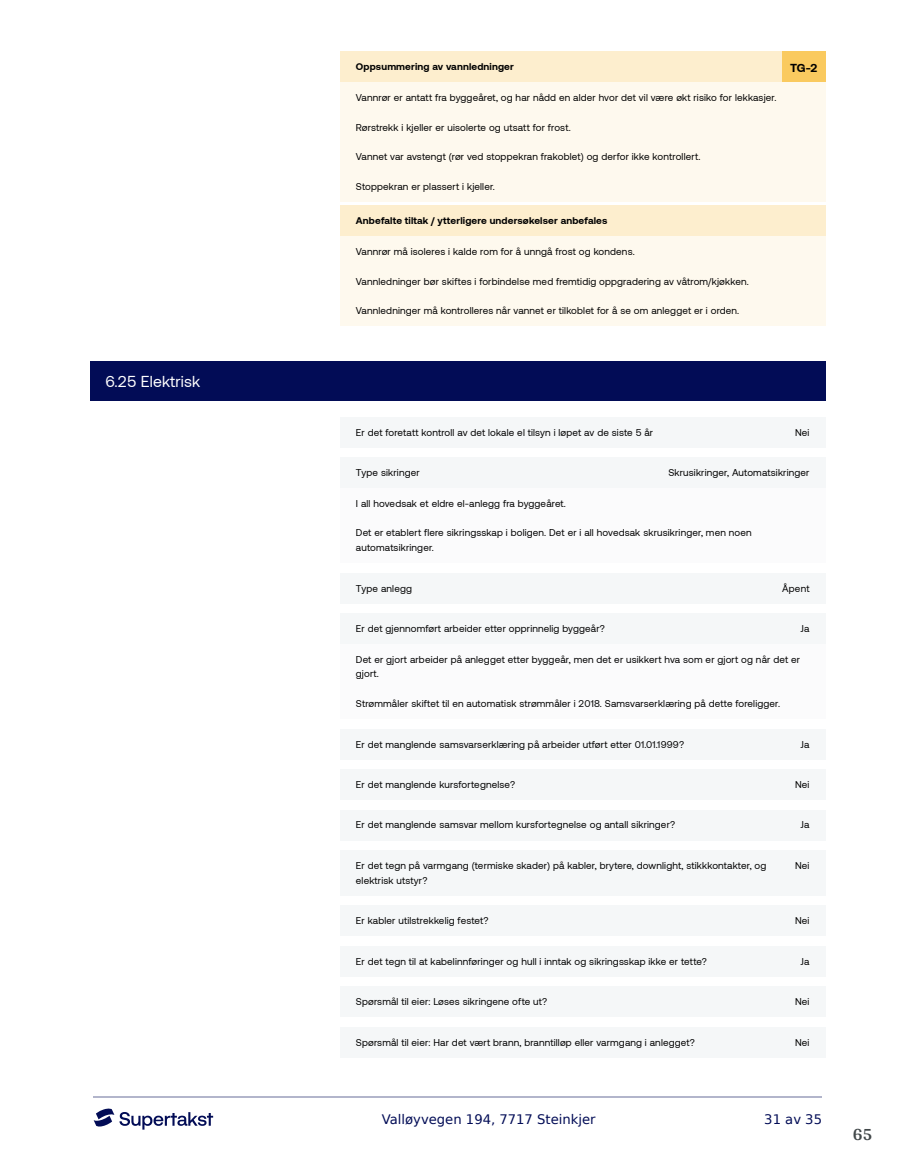
<style>
.page{position:relative;width:915px;height:1172px;background:#fff}
.page>*{position:absolute;margin:0;border:0;box-sizing:border-box;transform-origin:0 0}
.t1{font:700 18px "Arya";color:#414749}
.t2{font:15.75px "Aeonik";letter-spacing:.01em;color:#fff}
.t3{font:13.2px "DejaVu Sans";color:#020c56}
.t4{font:700 11.85px "Aeonik";color:#000}
.t5{font:9.9px/14.9px "Aeonik";letter-spacing:.015em;color:#000}
.t6{font:700 9.9px "Aeonik";letter-spacing:.015em;color:#000}
</style>
<div class="page">
<hr style="left:93px;top:1097px;width:728px;height:1px;background:#b2b5cb">
<svg style="left:94px;top:1108px;width:119px;height:21px"></svg>
<div style="left:89px;top:362px;width:736px;height:39px;background:#020c56"></div>
<div style="left:340px;top:82px;width:485px;height:120px;background:#fef9ee"></div>
<div style="left:340px;top:236px;width:485px;height:90px;background:#fef9ee"></div>
<div style="left:340px;top:488px;width:485px;height:75px;background:#f5f7f8"></div>
<div style="left:340px;top:644px;width:485px;height:75px;background:#f5f7f8"></div>
<div style="left:340px;top:52px;width:485px;height:30px;background:#fdeece"></div>
<div style="left:781px;top:52px;width:44px;height:30px;background:#faca5f"></div>
<div style="left:340px;top:206px;width:485px;height:30px;background:#fdeece"></div>
<div style="left:340px;top:417px;width:485px;height:30px;background:#f5f7f8"></div>
<div style="left:340px;top:457px;width:485px;height:31px;background:#f5f7f8"></div>
<div style="left:340px;top:573px;width:485px;height:30px;background:#f5f7f8"></div>
<div style="left:340px;top:613px;width:485px;height:31px;background:#f5f7f8"></div>
<div style="left:340px;top:729px;width:485px;height:30px;background:#f5f7f8"></div>
<div style="left:340px;top:769px;width:485px;height:31px;background:#f5f7f8"></div>
<div style="left:340px;top:810px;width:485px;height:30px;background:#f5f7f8"></div>
<div style="left:340px;top:850px;width:485px;height:45px;background:#f5f7f8"></div>
<div style="left:340px;top:905px;width:485px;height:31px;background:#f5f7f8"></div>
<div style="left:340px;top:946px;width:485px;height:30px;background:#f5f7f8"></div>
<div style="left:340px;top:986px;width:485px;height:31px;background:#f5f7f8"></div>
<div style="left:340px;top:1027px;width:485px;height:30px;background:#f5f7f8"></div>
<h2 class="t2" style="left:105px;top:373px;width:96px">6.25 Elektrisk</h2>
<p class="t6" style="left:356px;top:61px;width:159px">Oppsummering av vannledninger</p>
<p class="t4" style="left:789px;top:61px;width:29px">TG-2</p>
<p class="t5" style="left:356px;top:90px;width:422px">Vannrør er antatt fra byggeåret, og har nådd en alder hvor det vil være økt risiko for lekkasjer.</p>
<p class="t5" style="left:356px;top:120px;width:216px">Rørstrekk i kjeller er uisolerte og utsatt for frost.</p>
<p class="t5" style="left:356px;top:149px;width:346px">Vannet var avstengt (rør ved stoppekran frakoblet) og derfor ikke kontrollert.</p>
<p class="t5" style="left:356px;top:179px;width:140px">Stoppekran er plassert i kjeller.</p>
<p class="t6" style="left:356px;top:215px;width:253px">Anbefalte tiltak / ytterligere undersøkelser anbefales</p>
<p class="t5" style="left:356px;top:244px;width:280px">Vannrør må isoleres i kalde rom for å unngå frost og kondens.</p>
<p class="t5" style="left:356px;top:274px;width:394px">Vannledninger bør skiftes i forbindelse med fremtidig oppgradering av våtrom/kjøkken.</p>
<p class="t5" style="left:356px;top:303px;width:385px">Vannledninger må kontrolleres når vannet er tilkoblet for å se om anlegget er i orden.</p>
<p class="t5" style="left:356px;top:425px;width:299px">Er det foretatt kontroll av det lokale el tilsyn i løpet av de siste 5 år</p>
<p class="t5" style="left:794px;top:425px;width:16px">Nei</p>
<p class="t5" style="left:356px;top:465px;width:65px">Type sikringer</p>
<p class="t5" style="left:668px;top:465px;width:143px">Skrusikringer, Automatsikringer</p>
<p class="t5" style="left:356px;top:496px;width:211px">I all hovedsak et eldre el-anlegg fra byggeåret.</p>
<p class="t5" style="left:356px;top:525px;width:397px">Det er etablert flere sikringsskap i boligen. Det er i all hovedsak skrusikringer, men noen automatsikringer.</p>
<p class="t5" style="left:356px;top:581px;width:57px">Type anlegg</p>
<p class="t5" style="left:782px;top:581px;width:29px">Åpent</p>
<p class="t5" style="left:356px;top:621px;width:250px">Er det gjennomført arbeider etter opprinnelig byggeår?</p>
<p class="t5" style="left:800px;top:621px;width:10px">Ja</p>
<p class="t5" style="left:356px;top:652px;width:445px">Det er gjort arbeider på anlegget etter byggeår, men det er usikkert hva som er gjort og når det er gjort.</p>
<p class="t5" style="left:356px;top:696px;width:425px">Strømmåler skiftet til en automatisk strømmåler i 2018. Samsvarserklæring på dette foreligger.</p>
<p class="t5" style="left:356px;top:737px;width:329px">Er det manglende samsvarserklæring på arbeider utført etter 01.01.1999?</p>
<p class="t5" style="left:800px;top:737px;width:10px">Ja</p>
<p class="t5" style="left:356px;top:777px;width:161px">Er det manglende kursfortegnelse?</p>
<p class="t5" style="left:794px;top:777px;width:16px">Nei</p>
<p class="t5" style="left:356px;top:818px;width:321px">Er det manglende samsvar mellom kursfortegnelse og antall sikringer?</p>
<p class="t5" style="left:800px;top:818px;width:10px">Ja</p>
<p class="t5" style="left:356px;top:858px;width:412px">Er det tegn på varmgang (termiske skader) på kabler, brytere, downlight, stikkkontakter, og elektrisk utstyr?</p>
<p class="t5" style="left:794px;top:858px;width:16px">Nei</p>
<p class="t5" style="left:356px;top:913px;width:134px">Er kabler utilstrekkelig festet?</p>
<p class="t5" style="left:794px;top:913px;width:16px">Nei</p>
<p class="t5" style="left:356px;top:954px;width:352px">Er det tegn til at kabelinnføringer og hull i inntak og sikringsskap ikke er tette?</p>
<p class="t5" style="left:800px;top:954px;width:10px">Ja</p>
<p class="t5" style="left:356px;top:994px;width:193px">Spørsmål til eier: Løses sikringene ofte ut?</p>
<p class="t5" style="left:794px;top:994px;width:16px">Nei</p>
<p class="t5" style="left:356px;top:1035px;width:340px">Spørsmål til eier: Har det vært brann, branntilløp eller varmgang i anlegget?</p>
<p class="t5" style="left:794px;top:1035px;width:16px">Nei</p>
<h3 class="t3" style="left:381px;top:1108px;width:215px">Valløyvegen 194, 7717 Steinkjer</h3>
<h3 class="t3" style="left:764px;top:1108px;width:59px">31 av 35</h3>
<h1 class="t1" style="left:852px;top:1123px;width:21px">65</h1>
</div>
